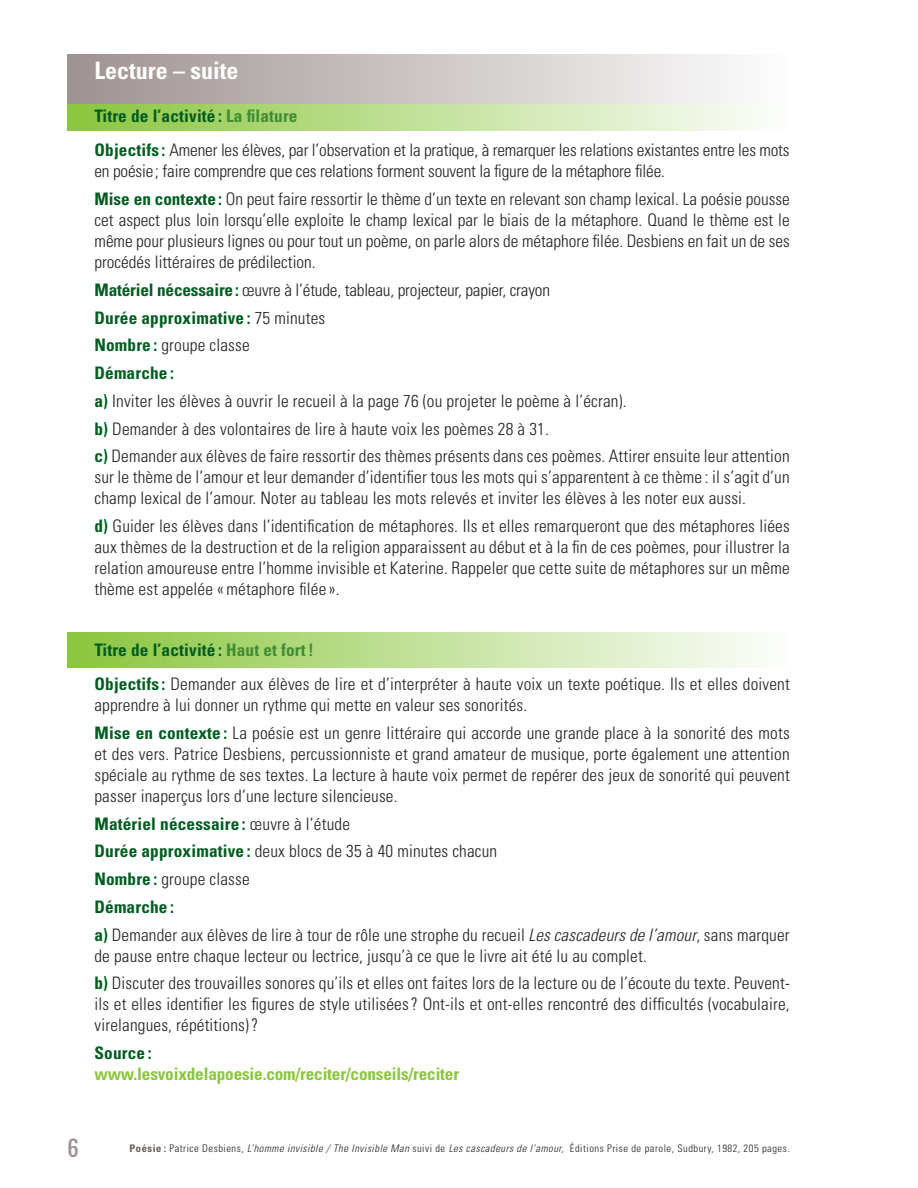
<style>
.page{position:relative;width:918px;height:1188px;background:#fff}
.page>*{position:absolute;margin:0;border:0;box-sizing:border-box;transform-origin:0 0}
.t1{font:700 condensed 24px "Univers";color:#fff}
.t2{font:21px "Oswald";color:#9f9292}
.t3{font:300 condensed 17.25px/27.8px "Univers";letter-spacing:.01em;color:#231f20}
.t4{font:300 condensed 17.25px/34.5px "Univers";letter-spacing:-.01em;color:#231f20}
.t5{font:700 condensed 17.25px "Univers";letter-spacing:-.01em;color:#8bc63e}
.t6{font:700 condensed 17.25px "Univers";letter-spacing:.01em;color:#015c20}
.t7{font:300 condensed 10.5px "Univers";letter-spacing:.05em;color:#231f20}
.s1{font-weight:700;color:#015c20}
.s2{font-weight:700;color:#3f8d33}
.s3{font-style:italic}
.s4{font-weight:700;color:#645c58}
</style>
<div class="page">
<div style="left:68px;top:104px;width:722px;height:27px;background:linear-gradient(to right,#8bc63d,#fdfefd)"></div>
<div style="left:68px;top:54px;width:722px;height:50px;background:linear-gradient(to right,#9f9191,#fefefe)"></div>
<div style="left:68px;top:632px;width:722px;height:35px;background:linear-gradient(to right,#8bc63d,#fdfefd)"></div>
<h1 class="t1" style="left:94px;top:56px;width:145px">Lecture – suite</h1>
<p class="t4" style="left:94px;top:99px;width:697px"><span class="s1">Titre de l’activité :</span> <span class="s2">La filature<br></span><span class="s1">Objectifs :</span> Amener les élèves, par l’observation et la pratique, à remarquer les relations existantes entre les mots</p>
<p class="t4" style="left:94px;top:157px;width:697px;line-height:27.8px">en poésie; faire comprendre que ces relations forment souvent la figure de la métaphore filée.<br><span class="s1">Mise en contexte:</span> On peut faire ressortir le thème d’un texte en relevant son champ lexical. La poésie pousse</p>
<p class="t3" style="left:94px;top:210px;width:697px;line-height:21px;text-align:justify">cet aspect plus loin lorsqu’elle exploite le champ lexical par le biais de la métaphore. Quand le thème est le même pour plusieurs lignes ou pour tout un poème, on parle alors de métaphore filée. Desbiens en fait un de ses procédés littéraires de prédilection.</p>
<p class="t3" style="left:94px;top:276px;width:697px"><span class="s1">Matériel nécessaire:</span> œuvre à l’étude, tableau, projecteur, papier, crayon<br><span class="s1">Durée approximative :</span> 75 minutes<br><span class="s1">Nombre :</span> groupe classe<br><span class="s1">Démarche :<br>a)</span> Inviter les élèves à ouvrir le recueil à la page 76 (ou projeter le poème à l’écran).<br><span class="s1">b)</span> Demander à des volontaires de lire à haute voix les poèmes 28 à 31.<br><span class="s1">c)</span> Demander aux élèves de faire ressortir des thèmes présents dans ces poèmes. Attirer ensuite leur attention</p>
<p class="t3" style="left:94px;top:467px;width:697px;line-height:21px">sur le thème de l’amour et leur demander d’identifier tous les mots qui s’apparentent à ce thème : il s’agit d’un champ lexical de l’amour. Noter au tableau les mots relevés et inviter les élèves à les noter eux aussi.</p>
<p class="t3" style="left:94px;top:516px;width:697px;line-height:21px;text-align:justify"><span class="s1">d)</span> Guider les élèves dans l’identification de métaphores. Ils et elles remarqueront que des métaphores liées aux thèmes de la destruction et de la religion apparaissent au début et à la fin de ces poèmes, pour illustrer la relation amoureuse entre l’homme invisible et Katerine. Rappeler que cette suite de métaphores sur un même thème est appelée «métaphore filée ».</p>
<p class="t3" style="left:94px;top:632px;width:697px;line-height:34.5px"><span class="s1">Titre de l’activité :</span> <span class="s2">Haut et fort!<br></span><span class="s1">Objectifs :</span> Demander aux élèves de lire et d’interpréter à haute voix un texte poétique. Ils et elles doivent</p>
<p class="t3" style="left:94px;top:691px;width:697px">apprendre à lui donner un rythme qui mette en valeur ses sonorités.<br><span class="s1">Mise en contexte :</span> La poésie est un genre littéraire qui accorde une grande place à la sonorité des mots</p>
<p class="t3" style="left:94px;top:743px;width:697px;line-height:21px;text-align:justify">et des vers. Patrice Desbiens, percussionniste et grand amateur de musique, porte également une attention spéciale au rythme de ses textes. La lecture à haute voix permet de repérer des jeux de sonorité qui peuvent passer inaperçus lors d’une lecture silencieuse.</p>
<p class="t3" style="left:94px;top:810px;width:697px"><span class="s1">Matériel nécessaire :</span> œuvre à l’étude<br><span class="s1">Durée approximative :</span> deux blocs de 35 à 40 minutes chacun<br><span class="s1">Nombre :</span> groupe classe<br><span class="s1">Démarche :<br>a)</span> Demander aux élèves de lire à tour de rôle une strophe du recueil <span class="s3">Les cascadeurs de l’amour</span>, sans marquer</p>
<p class="t3" style="left:94px;top:942px;width:697px">de pause entre chaque lecteur ou lectrice, jusqu’à ce que le livre ait été lu au complet.<br><span class="s1">b)</span> Discuter des trouvailles sonores qu’ils et elles ont faites lors de la lecture ou de l’écoute du texte. Peuvent-</p>
<p class="t3" style="left:94px;top:994px;width:697px;line-height:21px">ils et elles identifier les figures de style utilisées? Ont-ils et ont-elles rencontré des difficultés (vocabulaire, virelangues, répétitions)?</p>
<p class="t6" style="left:94px;top:1042px;width:59px">Source :</p>
<p class="t5" style="left:94px;top:1063px;width:366px">www.lesvoixdelapoesie.com/reciter/conseils/reciter</p>
<p class="t2" style="left:68px;top:1132px;width:13px">6</p>
<p class="t7" style="left:130px;top:1142px;width:662px"><span class="s4">Poésie :</span> Patrice Desbiens, <span class="s3">L’homme invisible / The Invisible Man</span> suivi de <span class="s3">Les cascadeurs de l’amour,</span> Éditions Prise de parole, Sudbury, 1982, 205 pages.</p>
</div>
